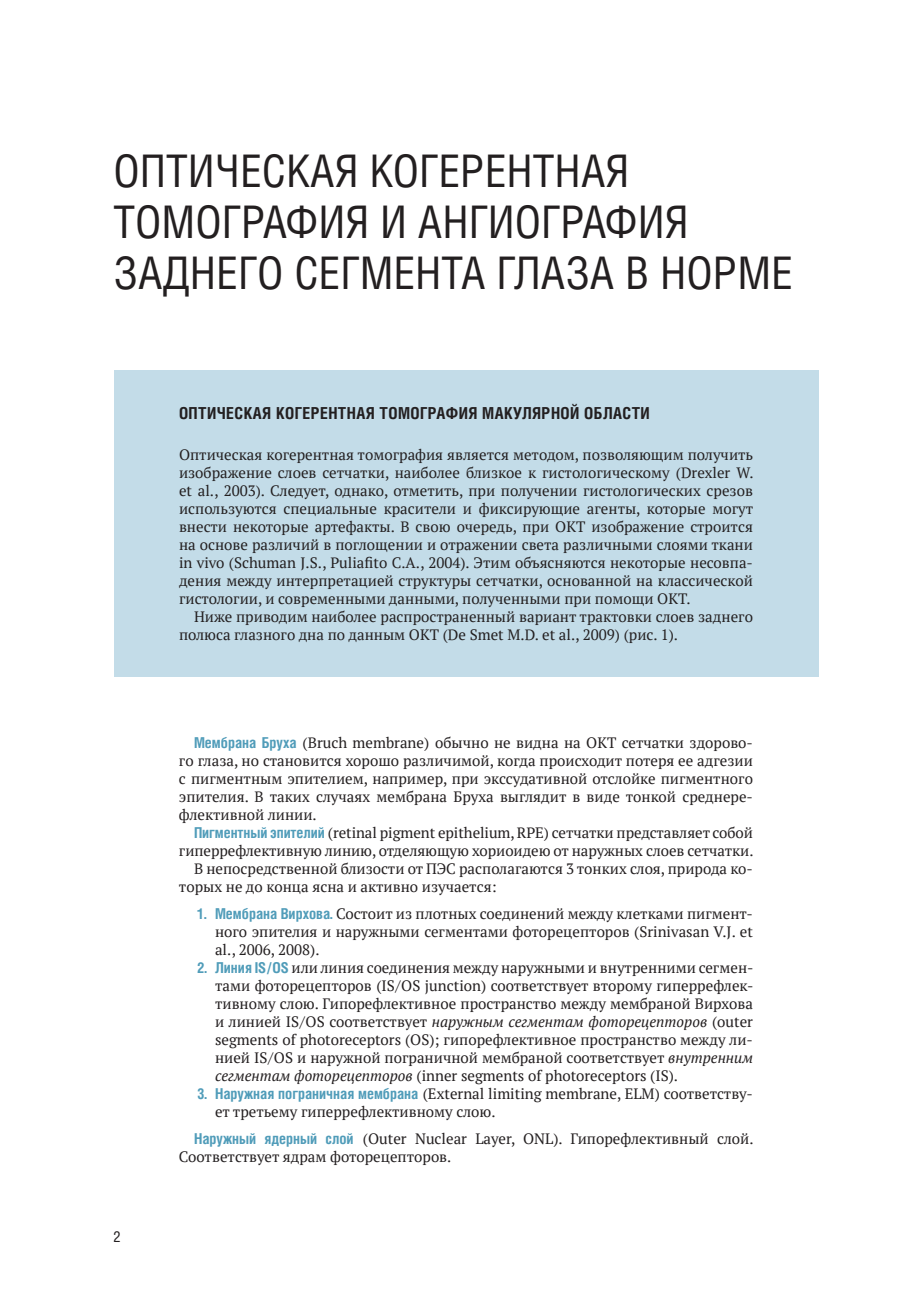
<style>
.page{position:relative;width:915px;height:1306px;background:#fff}
.page>*{position:absolute;margin:0;border:0;box-sizing:border-box;transform-origin:0 0}
.t1{font:45px/51px "Helios Cond C";color:#231f20}
.t2{font:700 16.5px "Helios Cond C";letter-spacing:.025em;color:#231f20}
.t3{font:15px/18px "PT Serif";color:#231f20;text-align:justify}
.t4{font:15px "Helios Cond C";color:#231f20}
.s1{font-family:"Helios Cond C";font-weight:700;color:#509cb9}
.s2{font-style:italic}
</style>
<div class="page">
<div style="left:114px;top:370px;width:704px;height:306px;background:#c3dce8"></div>
<h1 class="t1" style="left:114px;top:144px;width:680px">ОПТИЧЕСКАЯ КОГЕРЕНТНАЯ<br>ТОМОГРАФИЯ И АНГИОГРАФИЯ<br>ЗАДНЕГО СЕГМЕНТА ГЛАЗА В НОРМЕ</h1>
<p class="t2" style="left:179px;top:403px;width:472px">ОПТИЧЕСКАЯ КОГЕРЕНТНАЯ ТОМОГРАФИЯ МАКУЛЯРНОЙ ОБЛАСТИ</p>
<p class="t3" style="left:179px;top:445px;width:576px">Оптическая когерентная томография является методом, позволяющим получить изображение слоев сетчатки, наиболее близкое к гистологическому (Drexler W. et al., 2003). Следует, однако, отметить, при получении гистологических срезов используются специальные красители и фиксирующие агенты, которые могут внести некоторые артефакты. В свою очередь, при ОКТ изображение строится на основе различий в поглощении и отражении света различными слоями ткани in vivo (Schuman J.S., Puliafito C.A., 2004). Этим объясняются некоторые несовпа&shy;дения между интерпретацией структуры сетчатки, основанной на классической гистологии, и современными данными, полученными при помощи ОКТ.</p>
<p class="t3" style="left:179px;top:607px;width:575px;text-indent:15px">Ниже приводим наиболее распространенный вариант трактовки слоев заднего полюса глазного дна по данным ОКТ (De Smet M.D. et al., 2009) (рис. 1).</p>
<p class="t4" style="left:114px;top:1228px;width:9px">2</p>
<p class="t3" style="left:179px;top:733px;width:575px;text-indent:15px"><span class="s1">Мембрана Бруха</span> (Bruch membrane) обычно не видна на ОКТ сетчатки здорово&shy;го глаза, но становится хорошо различимой, когда происходит потеря ее адгезии с пигментным эпителием, например, при экссудативной отслойке пигментного эпителия. В таких случаях мембрана Бруха выглядит в виде тонкой среднере&shy;флективной линии.</p>
<p class="t3" style="left:194px;top:823px;width:560px"><span class="s1">Пигментный эпителий</span> (retinal pigment epithelium, RPE) сетчатки представляет собой</p>
<p class="t3" style="left:179px;top:841px;width:576px">гиперрефлективную линию, отделяющую хориоидею от наружных слоев сетчатки.</p>
<p class="t3" style="left:194px;top:859px;width:560px">В непосредственной близости от ПЭС располагаются 3 тонких слоя, природа ко-</p>
<p class="t3" style="left:179px;top:877px;width:319px">торых не до конца ясна и активно изучается:</p>
<p class="t3" style="left:215px;top:904px;width:539px;text-indent:-18px"><span class="s1">1. Мембрана Вирхова.</span> Состоит из плотных соединений между клетками пигмент&shy;ного эпителия и наружными сегментами фоторецепторов (Srinivasan V.J. et al., 2006, 2008).</p>
<p class="t3" style="left:215px;top:958px;width:540px;text-indent:-18px"><span class="s1">2. Линия IS/OS</span> или линия соединения между наружными и внутренними сегмен&shy;тами фоторецепторов (IS/OS junction) соответствует второму гиперрефлек&shy;тивному слою. Гипорефлективное пространство между мембраной Вирхова и линией IS/OS соответствует <span class="s2">наружным сегментам фоторецепторов</span> (outer segments of photoreceptors (OS); гипорефлективное пространство между ли&shy;нией IS/OS и наружной пограничной мембраной соответствует <span class="s2">внутренним сегментам фоторецепторов</span> (inner segments of photoreceptors (IS).</p>
<p class="t3" style="left:215px;top:1084px;width:539px;text-indent:-18px"><span class="s1">3. Наружная пограничная мембрана</span> (External limiting membrane, ELM) соответству&shy;ет третьему гиперрефлективному слою.</p>
<p class="t3" style="left:179px;top:1129px;width:576px;text-indent:15px"><span class="s1">Наружный ядерный слой</span> (Outer Nuclear Layer, ONL). Гипорефлективный слой.<br>Соответствует ядрам фоторецепторов.</p>
</div>
